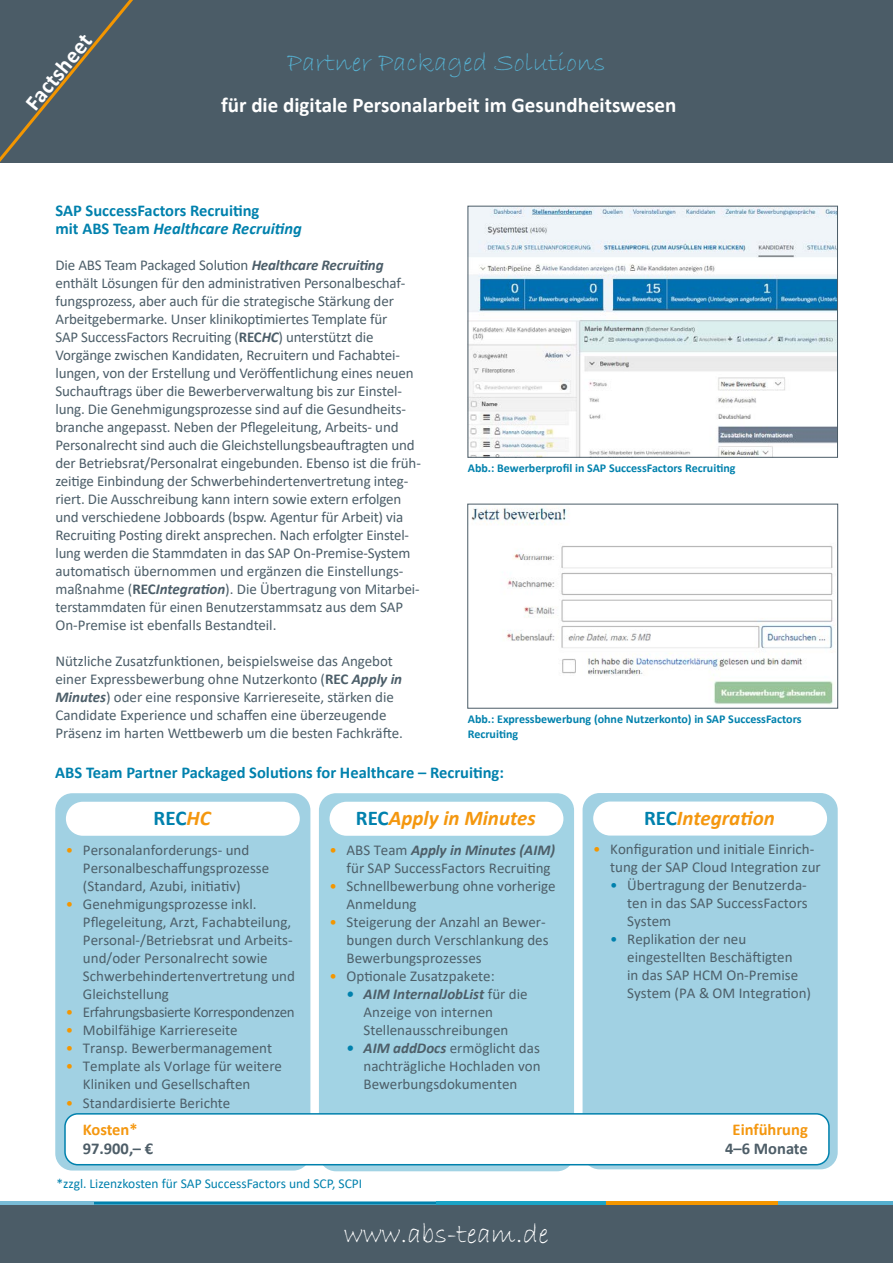
<style>
.page{position:relative;width:893px;height:1263px;background:#fff}
.page>*{position:absolute;margin:0;border:0;box-sizing:border-box;transform-origin:0 0}
.t1{font:28.5px "Bradley Hand ITC";color:#fff}
.Ü1_Titel_Bradley_bla{font:27px "Bradley Hand ITC";color:#55afcf}
.t2{font:700 24px "Calibri";color:#0081ad}
.t3{font:700 22.5px "Calibri";color:#fff}
.Ü2_Titel_im_Header_w{font:700 21px "Calibri";color:#fff}
.t4{font:italic 700 21px "Calibri";color:#f4970f}
.t5{font:700 21px "Calibri";color:#0081ad}
.Absatzüberschrift_bl{font:700 16.5px/18px "Calibri";color:#0081ad}
.t6{font:700 16.5px "Calibri";color:#4d5d67}
.t7{font:700 16.5px "Calibri";color:#f4970f}
.Lauftext_grau_10_auf{font:15px/18px "Calibri";letter-spacing:-.01em;color:#4c5e69}
.t8{font:15px/18px "Calibri";color:#4d5f69}
.t9{font:15px "Calibri";letter-spacing:-.03em;color:#4d5f69}
.t10{font:13.5px "Calibri";color:#0081ad}
.Abb__bezeichnung{font:700 12px/15px "Calibri";color:#0081ad}
.s1{font-style:italic}
.s2{font-weight:700;font-style:italic}
.s3{font-weight:700}
.s4{font-style:italic;color:#f4970f}
.s5{font-style:normal;color:#0081ad}
.s6{color:#f49600}
.s7{font-weight:700;font-style:italic;color:#0081ad}
.s8{color:#0081ad}
</style>
<div class="page">
<div style="left:0;top:1205px;width:893px;height:58px;background:#4b5c67"></div>
<svg style="left:94px;top:1201px;width:342px;height:4px"></svg>
<hr style="left:0;top:1201px;width:94px;height:4px;background:#79bcd7">
<hr style="left:778px;top:1201px;width:115px;height:4px;background:#55afcf">
<hr style="left:436px;top:1201px;width:170px;height:4px;background:#1aa3c6">
<hr style="left:606px;top:1201px;width:172px;height:4px;background:#f49600">
<div style="left:0;top:0;width:893px;height:163px;background:#4b5c67"></div>
<svg style="left:0;top:0;width:133px;height:162px"></svg>
<img style="left:470px;top:208px;width:366px;height:247px">
<div style="left:468px;top:206px;width:370px;height:251px;border:1px solid #4b5c67"></div>
<div style="left:583px;top:793px;width:255px;height:376px;background:#a1d1e3;border-radius:17px"></div>
<div style="left:593px;top:801px;width:234px;height:34px;background:#fff;border-radius:17px"></div>
<div style="left:319px;top:793px;width:255px;height:378px;background:#a2d3e4;border-radius:17px"></div>
<div style="left:330px;top:802px;width:233px;height:34px;background:#fff;border-radius:17px"></div>
<div style="left:55px;top:793px;width:255px;height:377px;background:#a1d1e3;border-radius:17px"></div>
<div style="left:66px;top:802px;width:234px;height:34px;background:#fff;border-radius:17px"></div>
<div style="left:65px;top:1114px;width:764px;height:51px;background:#fff;border-radius:13px"></div>
<div style="left:64px;top:1113px;width:766px;height:52px;border:2px solid #0081ad;border-radius:13px"></div>
<img style="left:471px;top:506px;width:364px;height:199px">
<h3 class="t3" style="left:17px;top:97px;width:93px;rotate:-51deg">Factsheet</h3>
<p class="Ü1_Titel_Bradley_bla" style="left:287px;top:45px;width:320px">Partner Packaged Solutions</p>
<p class="Ü2_Titel_im_Header_w" style="left:221px;top:90px;width:457px">für die digitale Personalarbeit im Gesundheitswesen</p>
<p class="Absatzüberschrift_bl" style="left:55px;top:201px;width:248px">SAP SuccessFactors Recruiting<br>mit ABS Team <span class="s1">Healthcare Recruiting</span></p>
<p class="Lauftext_grau_10_auf" style="left:55px;top:256px;width:367px">Die ABS Team Packaged Solution <span class="s2">Healthcare Recruiting </span>enthält Lösungen für den administrativen Personalbeschaf&shy;fungsprozess, aber auch für die strategische Stärkung der Arbeitgebermarke. Unser klinikoptimiertes Template für<br>SAP SuccessFactors Recruiting (<span class="s3">REC</span><span class="s2">HC</span>) unterstützt die Vorgänge zwischen Kandidaten, Recruitern und Fachabtei&shy;lungen, von der Erstellung und Veröffentlichung eines neuen Suchauftrags über die Bewerberverwaltung bis zur Einstel&shy;lung. Die Genehmigungsprozesse sind auf die Gesundheits&shy;branche angepasst. Neben der Pflegeleitung, Arbeits- und Personalrecht sind auch die Gleichstellungsbeauftragten und der Betriebsrat/Personalrat eingebunden. Ebenso ist die früh&shy;zeitige Einbindung der Schwerbehindertenvertretung integ&shy;riert. Die Ausschreibung kann intern sowie extern erfolgen und verschiedene Jobboards (bspw. Agentur für Arbeit) via Recruiting Posting direkt ansprechen. Nach erfolgter Einstel&shy;lung werden die Stammdaten in das SAP On-Premise-System automatisch übernommen und ergänzen die Einstellungs&shy;maßnahme (<span class="s3">REC</span><span class="s2">Integration</span>). Die Übertragung von Mitarbei&shy;terstammdaten für einen Benutzerstammsatz aus dem SAP On-Premise ist ebenfalls Bestandteil.</p>
<p class="Lauftext_grau_10_auf" style="left:55px;top:652px;width:349px">Nützliche Zusatzfunktionen, beispielsweise das Angebot einer Expressbewerbung ohne Nutzerkonto (<span class="s3">REC</span> <span class="s2">Apply in Minutes</span>) oder eine responsive Karriereseite, stärken die Candidate Experience und schaffen eine überzeugende Präsenz im harten Wettbewerb um die besten Fachkräfte.</p>
<p class="Abb__bezeichnung" style="left:468px;top:460px;width:269px">Abb.: Bewerberprofil in SAP SuccessFactors Recruiting</p>
<p class="Abb__bezeichnung" style="left:468px;top:711px;width:335px">Abb.: Expressbewerbung (ohne Nutzerkonto) in SAP SuccessFactors<br>Recruiting</p>
<p class="t2" style="left:396px;top:714px;width:102px">Recruiting</p>
<p class="Absatzüberschrift_bl" style="left:55px;top:763px;width:450px">ABS Team Partner Packaged Solutions for Healthcare – Recruiting:</p>
<p class="t5" style="left:154px;top:803px;width:59px">REC<span class="s4">HC</span></p>
<p class="t4" style="left:356px;top:803px;width:181px"><span class="s5">REC</span>Apply in Minutes</p>
<p class="t4" style="left:644px;top:803px;width:132px"><span class="s5">REC</span>Integration</p>
<p class="t8" style="left:83px;top:840px;width:188px;text-indent:-17px"><span class="s6">•</span> Personalanforderungs- und<br>Personalbeschaffungsprozesse (Standard, Azubi, initiativ)</p>
<p class="t8" style="left:83px;top:894px;width:214px;text-indent:-17px"><span class="s6">•</span> Genehmigungsprozesse inkl.<br>Pflegeleitung, Arzt, Fachabteilung,<br>Personal-/Betriebsrat und Arbeits&shy;und/oder Personalrecht sowie<br>Schwerbehindertenvertretung und<br>Gleichstellung</p>
<p class="t9" style="left:66px;top:1001px;width:230px"><span class="s6">•</span> Erfahrungsbasierte Korrespondenzen</p>
<p class="t8" style="left:66px;top:1020px;width:173px"><span class="s6">•</span> Mobilfähige Karriereseite</p>
<p class="t8" style="left:66px;top:1038px;width:208px"><span class="s6">•</span> Transp. Bewerbermanagement</p>
<p class="t8" style="left:83px;top:1056px;width:201px;text-indent:-17px"><span class="s6">•</span> Template als Vorlage für weitere<br>Kliniken und Gesellschaften</p>
<p class="t8" style="left:66px;top:1094px;width:166px"><span class="s6">•</span> Standardisierte Berichte</p>
<p class="t8" style="left:330px;top:840px;width:227px;text-align:right"><span class="s6">•</span> ABS Team <span class="s2">Apply in Minutes (AIM) </span>für SAP SuccessFactors Recruiting</p>
<p class="t8" style="left:347px;top:876px;width:211px;text-indent:-17px"><span class="s6">•</span> Schnellbewerbung ohne vorherige<br>Anmeldung</p>
<p class="t8" style="left:347px;top:912px;width:204px;text-indent:-17px"><span class="s6">•</span> Steigerung der Anzahl an Bewer&shy;bungen durch Verschlankung des<br>Bewerbungsprozesses</p>
<p class="t8" style="left:330px;top:966px;width:167px"><span class="s6">•</span> Optionale Zusatzpakete:</p>
<p class="t8" style="left:364px;top:984px;width:166px;text-indent:-17px"><span class="s7">•</span> <span class="s2">AIM InternalJobList</span> für die<br>Anzeige von internen<br>Stellenausschreibungen</p>
<p class="t8" style="left:364px;top:1038px;width:178px;text-align:justify;text-indent:-17px"><span class="s7">•</span> <span class="s2">AIM addDocs</span> ermöglicht das nachträgliche Hochladen von Bewerbungsdokumenten</p>
<p class="t8" style="left:610px;top:840px;width:212px;text-indent:-17px"><span class="s6">•</span> Konfiguration und initiale Einrich&shy;tung der SAP Cloud Integration zur</p>
<p class="t8" style="left:627px;top:876px;width:182px;text-align:justify;text-indent:-17px"><span class="s8">•</span> Übertragung der Benutzerda&shy;ten in das SAP SuccessFactors System</p>
<p class="t8" style="left:627px;top:930px;width:185px;text-indent:-17px"><span class="s8">•</span> Replikation der neu eingestellten Beschäftigten<br>in das SAP HCM On-Premise<br>System (PA &amp; OM Integration)</p>
<p class="t7" style="left:83px;top:1118px;width:56px">Kosten*</p>
<p class="t7" style="left:733px;top:1118px;width:77px">Einführung</p>
<p class="t6" style="left:83px;top:1137px;width:72px">97.900,– €</p>
<p class="t6" style="left:725px;top:1137px;width:84px">4–6 Monate</p>
<p class="t10" style="left:56px;top:1174px;width:307px">*zzgl. Lizenzkosten für SAP SuccessFactors und SCP, SCPI</p>
<h1 class="t1" style="left:344px;top:1216px;width:206px">www.abs-team.de</h1>
</div>
